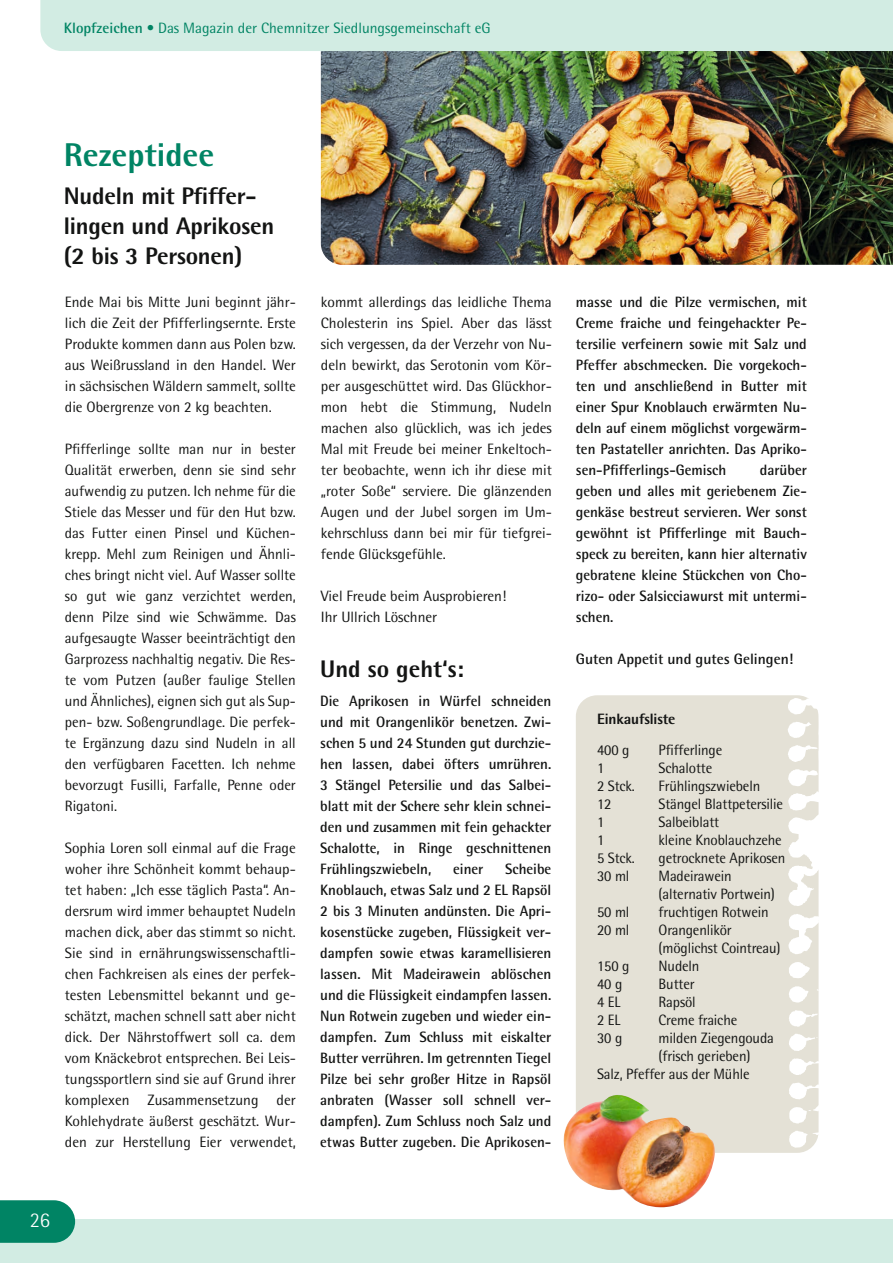
<style>
.page{position:relative;width:893px;height:1263px;background:#fff}
.page>*{position:absolute;margin:0;border:0;box-sizing:border-box;transform-origin:0 0}
.t1{font:800 33px "Rotis Semi Sans";color:#008464}
.t2{font:800 24px/30px "Rotis Semi Sans";letter-spacing:-.01em;color:#131413}
.t3{font:300 21px "Rotis Semi Sans";color:#fff}
.t4{font:15px/21px "Rotis Semi Sans";letter-spacing:-.01em;color:#131413;text-align:justify}
.t5{font:700 15px/21px "Rotis Semi Sans";color:#131413;text-align:justify}
.t6{font:15px "Rotis Semi Sans";color:#008464}
.t7{font:800 15px "Rotis Semi Sans";letter-spacing:-.01em;color:#131413}
.s1{font-weight:700}
</style>
<div class="page">
<div style="left:576px;top:695px;width:243px;height:458px;background:#e4e1d6"></div>
<img style="left:321px;top:51px;width:572px;height:214px">
<img style="left:563px;top:1095px;width:154px;height:112px">
<div style="left:40px;top:0;width:853px;height:51px;background:#d2ece3"></div>
<div style="left:0;top:1219px;width:893px;height:44px;background:#d2ece3"></div>
<svg style="left:0;top:1200px;width:75px;height:43px;background:#108b6d"></svg>
<p class="t6" style="left:64px;top:19px;width:428px"><span class="s1">Klopfzeichen</span> • Das Magazin der Chemnitzer Siedlungsgemeinschaft eG</p>
<h1 class="t1" style="left:64px;top:134px;width:152px">Rezeptidee</h1>
<h2 class="t2" style="left:64px;top:181px;width:212px">Nudeln mit Pfiffer&shy;lingen und Aprikosen (2 bis 3 Personen)</h2>
<p class="t4" style="left:65px;top:291px;width:233px">Ende Mai bis Mitte Juni beginnt jähr&shy;lich die Zeit der Pfifferlingsernte. Erste Produkte kommen dann aus Polen bzw. aus Weißrussland in den Handel. Wer in sächsischen Wäldern sammelt, sollte die Obergrenze von 2 kg beachten.</p>
<p class="t4" style="left:65px;top:438px;width:233px">Pfifferlinge sollte man nur in bester Qualität erwerben, denn sie sind sehr aufwendig zu putzen. Ich nehme für die Stiele das Messer und für den Hut bzw. das Futter einen Pinsel und Küchen&shy;krepp. Mehl zum Reinigen und Ähnli&shy;ches bringt nicht viel. Auf Wasser sollte so gut wie ganz verzichtet werden, denn Pilze sind wie Schwämme. Das aufgesaugte Wasser beeinträchtigt den Garprozess nachhaltig negativ. Die Res&shy;te vom Putzen (außer faulige Stellen und Ähnliches), eignen sich gut als Sup&shy;pen- bzw. Soßengrundlage. Die perfek&shy;te Ergänzung dazu sind Nudeln in all den verfügbaren Facetten. Ich nehme bevorzugt Fusilli, Farfalle, Penne oder Rigatoni.</p>
<p class="t4" style="left:65px;top:837px;width:233px">Sophia Loren soll einmal auf die Frage woher ihre Schönheit kommt behaup&shy;tet haben: „Ich esse täglich Pasta“. An&shy;dersrum wird immer behauptet Nudeln machen dick, aber das stimmt so nicht.<br>Sie sind in ernährungswissenschaftli&shy;chen Fachkreisen als eines der perfek&shy;testen Lebensmittel bekannt und ge&shy;schätzt, machen schnell satt aber nicht dick. Der Nährstoffwert soll ca. dem vom Knäckebrot entsprechen. Bei Leis&shy;tungssportlern sind sie auf Grund ihrer komplexen Zusammensetzung der Kohlehydrate äußerst geschätzt. Wur&shy;den zur Herstellung Eier verwendet,</p>
<p class="t4" style="left:321px;top:291px;width:233px">kommt allerdings das leidliche Thema Cholesterin ins Spiel. Aber das lässt sich vergessen, da der Verzehr von Nu&shy;deln bewirkt, das Serotonin vom Kör&shy;per ausgeschüttet wird. Das Glückhor&shy;mon hebt die Stimmung, Nudeln machen also glücklich, was ich jedes Mal mit Freude bei meiner Enkeltoch&shy;ter beobachte, wenn ich ihr diese mit „roter Soße“ serviere. Die glänzenden Augen und der Jubel sorgen im Um&shy;kehrschluss dann bei mir für tiefgrei&shy;fende Glücksgefühle.</p>
<p class="t4" style="left:321px;top:585px;width:187px">Viel Freude beim Ausprobieren!<br>Ihr Ullrich Löschner</p>
<h2 class="t2" style="left:320px;top:653px;width:145px">Und so geht‘s:</h2>
<p class="t5" style="left:320px;top:690px;width:233px">Die Aprikosen in Würfel schneiden und mit Orangenlikör benetzen. Zwi&shy;schen 5 und 24 Stunden gut durchzie&shy;hen lassen, dabei öfters umrühren.<br>3 Stängel Petersilie und das Salbei&shy;blatt mit der Schere sehr klein schnei&shy;den und zusammen mit fein gehackter Schalotte, in Ringe geschnittenen Frühlingszwiebeln,</p>
<p class="t5" style="left:320px;top:858px;width:233px;text-indent:185px">Scheibe Knoblauch, etwas Salz und 2 EL Rapsöl 2 bis 3 Minuten andünsten. Die Apri&shy;kosenstücke zugeben, Flüssigkeit ver&shy;dampfen sowie etwas karamellisieren lassen. Mit Madeirawein ablöschen und die Flüssigkeit eindampfen lassen.<br>Nun Rotwein zugeben und wieder ein&shy;dampfen. Zum Schluss mit eiskalter Butter verrühren. Im getrennten Tiegel Pilze bei sehr großer Hitze in Rapsöl anbraten (Wasser soll schnell ver&shy;dampfen). Zum Schluss noch Salz und etwas Butter zugeben. Die Aprikosen-</p>
<p class="t5" style="left:453px;top:858px;width:32px">einer</p>
<p class="t5" style="left:576px;top:291px;width:233px">masse und die Pilze vermischen, mit Creme fraiche und feingehackter Pe&shy;tersilie verfeinern sowie mit Salz und Pfeffer abschmecken. Die vorgekoch&shy;ten und anschließend in Butter mit einer Spur Knoblauch erwärmten Nu&shy;deln auf einem möglichst vorgewärm&shy;ten Pastateller anrichten. Das Apriko&shy;sen-Pfifferlings-Gemisch</p>
<p class="t5" style="left:576px;top:459px;width:233px;text-indent:184px">darüber geben und alles mit geriebenem Zie&shy;genkäse bestreut servieren. Wer sonst gewöhnt ist Pfifferlinge mit Bauch&shy;speck zu bereiten, kann hier alternativ gebratene kleine Stückchen von Cho&shy;rizo- oder Salsicciawurst mit untermi&shy;schen.</p>
<p class="t5" style="left:576px;top:648px;width:219px">Guten Appetit und gutes Gelingen!</p>
<p class="t7" style="left:597px;top:710px;width:80px">Einkaufsliste</p>
<p class="t4" style="left:597px;top:739px;width:34px">400 g</p>
<p class="t4" style="left:659px;top:739px;width:65px">Pfifferlinge</p>
<p class="t4" style="left:597px;top:757px;width:9px">1</p>
<p class="t4" style="left:659px;top:757px;width:55px">Schalotte</p>
<p class="t4" style="left:597px;top:775px;width:39px">2 Stck.</p>
<p class="t4" style="left:659px;top:775px;width:103px">Frühlingszwiebeln</p>
<p class="t4" style="left:597px;top:793px;width:16px">12</p>
<p class="t4" style="left:659px;top:793px;width:126px">Stängel Blattpetersilie</p>
<p class="t4" style="left:597px;top:811px;width:9px">1</p>
<p class="t4" style="left:659px;top:811px;width:62px">Salbeiblatt</p>
<p class="t4" style="left:597px;top:829px;width:9px">1</p>
<p class="t4" style="left:659px;top:829px;width:125px">kleine Knoblauchzehe</p>
<p class="t4" style="left:597px;top:847px;width:39px">5 Stck.</p>
<p class="t4" style="left:659px;top:847px;width:128px">getrocknete Aprikosen</p>
<p class="t4" style="left:597px;top:865px;width:34px">30 ml</p>
<p class="t4" style="left:659px;top:867px;width:118px;line-height:18px">Madeirawein (alternativ Portwein)</p>
<p class="t4" style="left:597px;top:901px;width:34px">50 ml</p>
<p class="t4" style="left:659px;top:901px;width:112px">fruchtigen Rotwein</p>
<p class="t4" style="left:597px;top:919px;width:34px">20 ml</p>
<p class="t4" style="left:659px;top:921px;width:124px;line-height:18px">Orangenlikör (möglichst Cointreau)</p>
<p class="t4" style="left:597px;top:955px;width:34px">150 g</p>
<p class="t4" style="left:659px;top:955px;width:42px">Nudeln</p>
<p class="t4" style="left:597px;top:973px;width:27px">40 g</p>
<p class="t4" style="left:659px;top:973px;width:38px">Butter</p>
<p class="t4" style="left:597px;top:991px;width:25px">4 EL</p>
<p class="t4" style="left:659px;top:991px;width:39px">Rapsöl</p>
<p class="t4" style="left:597px;top:1009px;width:25px">2 EL</p>
<p class="t4" style="left:659px;top:1009px;width:80px">Creme fraiche</p>
<p class="t4" style="left:597px;top:1027px;width:27px">30 g</p>
<p class="t4" style="left:659px;top:1027px;width:117px">milden Ziegengouda</p>
<p class="t4" style="left:659px;top:1045px;width:93px">(frisch gerieben)</p>
<p class="t4" style="left:597px;top:1063px;width:154px">Salz, Pfeffer aus der Mühle</p>
<h3 class="t3" style="left:30px;top:1208px;width:22px">26</h3>
</div>
